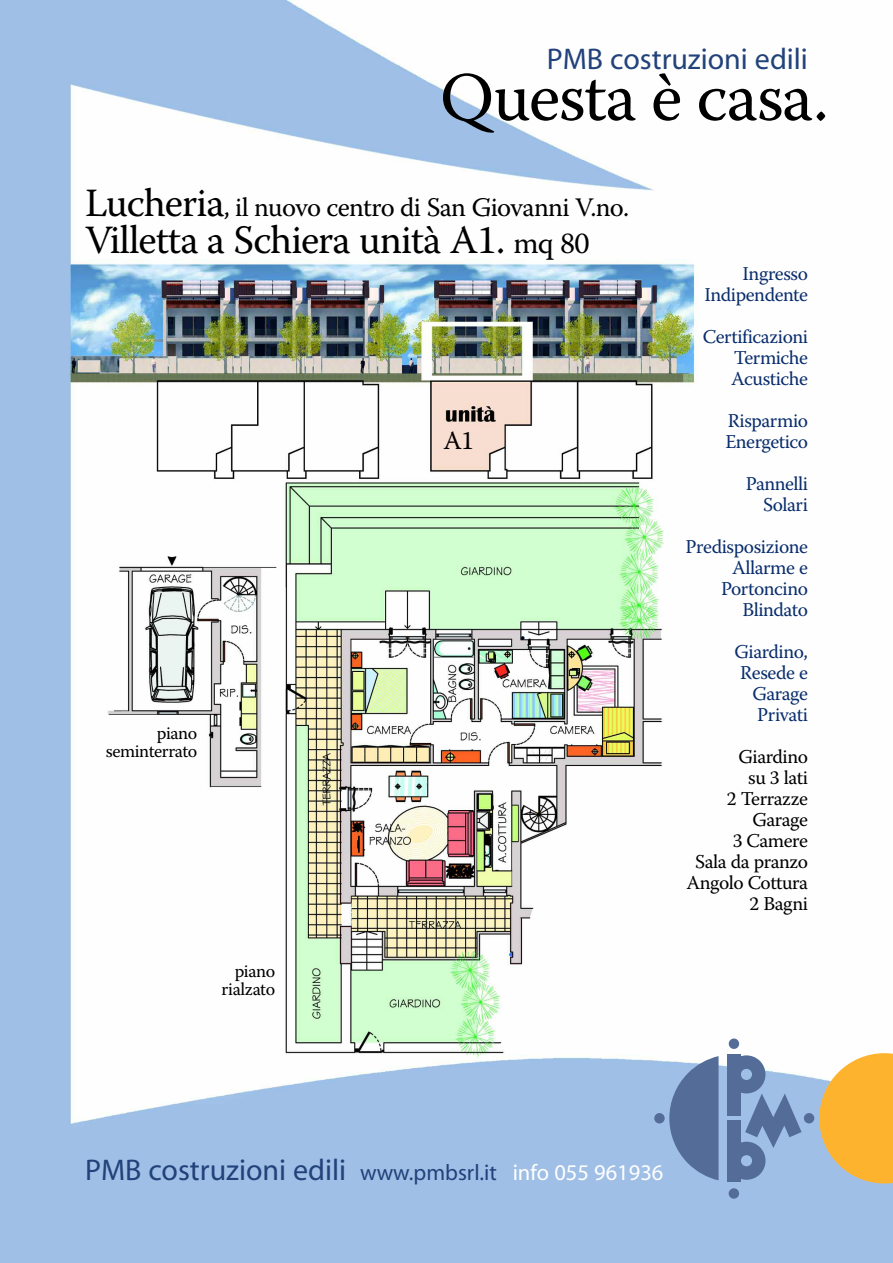
<style>
.page{position:relative;width:893px;height:1263px;background:#fff}
.page>*{position:absolute;margin:0;border:0;box-sizing:border-box;transform-origin:0 0}
.t1{font:68.85px "Warnock Pro";letter-spacing:-.02em;color:#000}
.t2{font:40.05px "Warnock Pro";letter-spacing:-.025em;color:#000}
.t3{font:30px "Myriad";color:#21427a}
.t4{font:26.7px "Warnock Pro";letter-spacing:-.025em;color:#000}
.t5{font:26.1px "Warnock Pro";color:#000}
.t6{font:19.5px/21px "Warnock Pro";letter-spacing:-.025em;color:#092d6c;text-align:right}
.t7{font:19.5px/21px "Warnock Pro";letter-spacing:-.025em;color:#000;text-align:right}
.t8{font:18px/18px "Warnock Pro";letter-spacing:-.025em;color:#000;text-align:right}
.s1{font-size:40.05px}
.s2{font-size:30px}
.s3{font-size:22.5px}
.s4{font-size:22.5px;color:#fff}
</style>
<div class="page">
<img style="left:0;top:0;width:893px;height:1263px">
<svg style="left:819px;top:1053px;width:74px;height:130px;background:#f2ba55"></svg>
<svg style="left:669px;top:1056px;width:49px;height:124px;background:#6b84ad"></svg>
<div style="left:727px;top:1054px;width:14px;height:62px;background:#536c98"></div>
<div style="left:727px;top:1120px;width:14px;height:62px;background:#536c98"></div>
<div style="left:729px;top:1038px;width:10px;height:11px;background:#536c98;border-radius:50%"></div>
<div style="left:804px;top:1113px;width:10px;height:10px;background:#536c98;border-radius:50%"></div>
<div style="left:654px;top:1113px;width:11px;height:10px;background:#536c98;border-radius:50%"></div>
<div style="left:729px;top:1188px;width:10px;height:11px;background:#536c98;border-radius:50%"></div>
<svg style="left:727px;top:1055px;width:74px;height:125px"></svg>
<h3 class="t3" style="left:547px;top:48px;width:263px">PMB costruzioni edili</h3>
<h1 class="t1" style="left:440px;top:71px;width:390px">Questa è casa.</h1>
<h3 class="t4" style="left:85px;top:198px;width:546px"><span class="s1">Lucheria</span>, il nuovo centro di San Giovanni V.no.</h3>
<h2 class="t2" style="left:85px;top:225px;width:506px">Villetta a Schiera unità A1. <span class="s2">mq 80</span></h2>
<p class="t8" style="left:106px;top:726px;width:93px">piano seminterrato</p>
<p class="t8" style="left:222px;top:963px;width:55px">piano rialzato</p>
<h3 class="t5" style="left:443px;top:430px;width:32px">A1</h3>
<p class="t6" style="left:704px;top:265px;width:105px">Ingresso<br>Indipendente</p>
<p class="t6" style="left:731px;top:328px;width:79px;text-align:justify;text-indent:-28px">Certificazioni Termiche Acustiche</p>
<p class="t6" style="left:725px;top:412px;width:84px;text-align:left">Risparmio<br>Energetico</p>
<p class="t6" style="left:746px;top:475px;width:64px">Pannelli<br>Solari</p>
<p class="t6" style="left:686px;top:538px;width:124px">Predisposizione<br>Allarme e<br>Portoncino<br>Blindato</p>
<p class="t6" style="left:735px;top:643px;width:75px">Giardino,<br>Resede e<br>Garage<br>Privati</p>
<p class="t7" style="left:686px;top:748px;width:123px">Giardino<br>su 3 lati<br>2 Terrazze<br>Garage<br>3 Camere<br>Sala da pranzo<br>Angolo Cottura<br>2 Bagni</p>
<h3 class="t3" style="left:85px;top:1158px;width:580px">PMB costruzioni edili <span class="s3">www.pmbsrl.it</span> <span class="s4">info 055 961936</span></h3>
</div>
